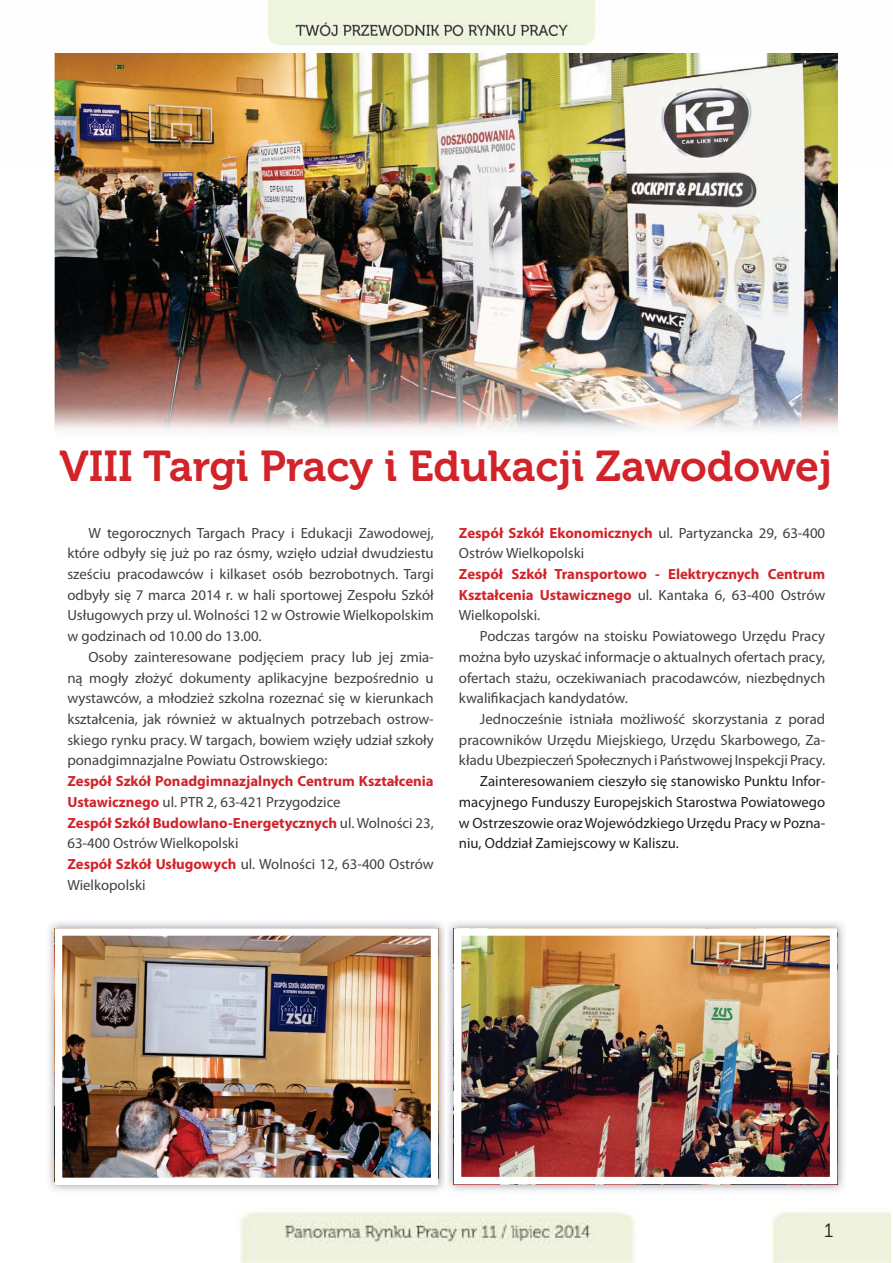
<style>
.page{position:relative;width:893px;height:1263px;background:#fff}
.page>*{position:absolute;margin:0;border:0;box-sizing:border-box;transform-origin:0 0}
.t1{font:42.9px "Museo 700";color:#d2232a}
.t2{font:19.2px "Museo 300";color:#231f20}
.t3{font:14.85px/20.7px "Myriad Pro";color:#404041;text-align:justify}
.t4{font:700 14.85px/20.7px "Myriad Pro";color:#d2232a}
.t5{font:14.85px/20.7px "Myriad Pro";color:#231f20;text-align:justify}
.s1{font-weight:400;color:#404041}
.s2{font-weight:700;color:#d2232a}
</style>
<div class="page">
<img style="left:54px;top:0;width:542px;height:170px">
<img style="left:239px;top:1211px;width:652px;height:52px">
<img style="left:55px;top:53px;width:783px;height:380px">
<img style="left:49px;top:922px;width:795px;height:269px">
<img style="left:63px;top:936px;width:367px;height:241px">
<div style="left:55px;top:928px;width:383px;height:257px;border:7px solid #fff"></div>
<img style="left:446px;top:922px;width:1px;height:269px">
<img style="left:462px;top:936px;width:367px;height:240px">
<div style="left:454px;top:928px;width:383px;height:256px;border:7px solid #fff"></div>
<h1 class="t1" style="left:59px;top:450px;width:774px">VIII Targi Pracy i Edukacji Zawodowej</h1>
<p class="t3" style="left:67px;top:523px;width:368px;text-indent:21px">W tegorocznych Targach Pracy i Edukacji Zawodowej, które odbyły się już po raz ósmy, wzięło udział dwudziestu sześciu pracodawców i kilkaset osób bezrobotnych. Targi odbyły się 7 marca 2014 r. w hali sportowej Zespołu Szkół Usługowych przy ul. Wolności 12 w Ostrowie Wielkopolskim w godzinach od 10.00 do 13.00.</p>
<p class="t3" style="left:67px;top:647px;width:368px;text-indent:21px">Osoby zainteresowane podjęciem pracy lub jej zmia&shy;ną mogły złożyć dokumenty aplikacyjne bezpośrednio u wystawców, a młodzież szkolna rozeznać się w kierunkach kształcenia, jak również w aktualnych potrzebach ostrow&shy;skiego rynku pracy. W targach, bowiem wzięły udział szkoły ponadgimnazjalne Powiatu Ostrowskiego:</p>
<p class="t4" style="left:67px;top:772px;width:368px">Zespół Szkół Ponadgimnazjalnych Centrum Kształcenia Ustawicznego <span class="s1">ul. PTR 2, 63-421 Przygodzice<br></span>Zespół Szkół Budowlano-Energetycznych <span class="s1">ul. Wolności 23, 63-400 Ostrów Wielkopolski<br></span>Zespół Szkół Usługowych <span class="s1">ul. Wolności 12, 63-400 Ostrów Wielkopolski</span></p>
<p class="t3" style="left:459px;top:523px;width:368px"><span class="s2">Zespół Szkół Ekonomicznych</span> ul. Partyzancka 29, 63-400<br>Ostrów Wielkopolski</p>
<p class="t4" style="left:459px;top:565px;width:368px;text-align:justify">Zespół Szkół Transportowo - Elektrycznych Centrum Kształcenia Ustawicznego <span class="s1">ul. Kantaka 6, 63-400 Ostrów Wielkopolski.</span></p>
<p class="t3" style="left:459px;top:627px;width:368px;text-indent:21px">Podczas targów na stoisku Powiatowego Urzędu Pracy można było uzyskać informacje o aktualnych ofertach pracy, ofertach stażu, oczekiwaniach pracodawców, niezbędnych kwalifikacjach kandydatów.</p>
<p class="t3" style="left:459px;top:710px;width:368px;text-indent:21px">Jednocześnie istniała możliwość skorzystania z porad pracowników Urzędu Miejskiego, Urzędu Skarbowego, Za&shy;kładu Ubezpieczeń Społecznych i Państwowej Inspekcji Pracy.</p>
<p class="t5" style="left:459px;top:772px;width:368px;text-indent:21px">Zainteresowaniem cieszyło się stanowisko Punktu Infor&shy;macyjnego Funduszy Europejskich Starostwa Powiatowego w Ostrzeszowie oraz Wojewódzkiego Urzędu Pracy w Pozna&shy;niu, Oddział Zamiejscowy w Kaliszu.</p>
<p class="t2" style="left:824px;top:1220px;width:11px">1</p>
</div>
